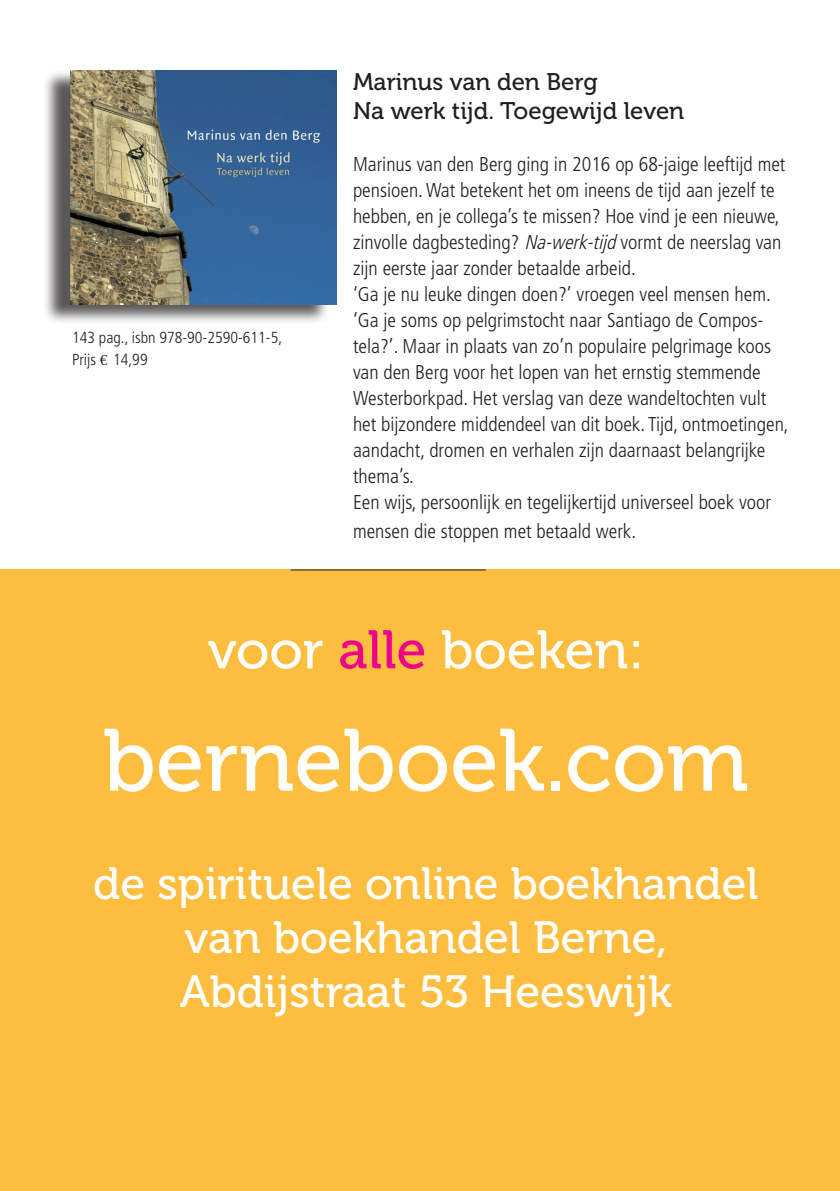
<style>
.page{position:relative;width:840px;height:1191px;background:#fff}
.page>*{position:absolute;margin:0;border:0;box-sizing:border-box;transform-origin:0 0}
.t1{font:88px "Museo 500";color:#fff}
.t2{font:54px "Museo 500";color:#fff}
.t3{font:45px "Museo 500";color:#fff}
.t4{font:24px "Museo 500";color:#231f20}
.t5{font:300 condensed 20px/26px "Frutiger";color:#231f20}
.t6{font:300 condensed 16px "Frutiger";color:#231f20}
.s1{font-family:"Minion Pro";font-weight:400;font-stretch:normal}
.s2{font-style:italic}
.s3{color:#ed028c}
</style>
<div class="page">
<div style="left:0;top:569px;width:839px;height:622px;background:#fdbd3f"></div>
<div style="left:42px;top:69px;width:288px;height:256px;background:#231f20;opacity:.75"></div>
<img style="left:70px;top:71px;width:266px;height:233px">
<hr style="left:290px;top:569px;width:195px;height:1px;background:#231f20">
<p class="t6" style="left:72px;top:328px;width:211px">143 pag., isbn 978-90-2590-611-5,</p>
<p class="t6" style="left:72px;top:350px;width:77px">Prijs <span class="s1">€</span> 14,99</p>
<p class="t4" style="left:353px;top:69px;width:246px">Marinus van den Berg</p>
<p class="t4" style="left:353px;top:97px;width:332px">Na werk tijd. Toegewijd leven</p>
<p class="t5" style="left:353px;top:151px;width:434px">Marinus van den Berg ging in 2016 op 68-jaige leeftijd met pensioen. Wat betekent het om ineens de tijd aan jezelf te hebben, en je collega’s te missen? Hoe vind je een nieuwe, zinvolle dagbesteding? <span class="s2">Na-werk-tijd</span>vormt de neerslag van zijn eerste jaar zonder betaalde arbeid.</p>
<p class="t5" style="left:353px;top:281px;width:437px">‘Ga je nu leuke dingen doen?’ vroegen veel mensen hem. ‘Ga je soms op pelgrimstocht naar Santiago de Compos&shy;tela?’. Maar in plaats van zo’n populaire pelgrimage koos van den Berg voor het lopen van het ernstig stemmende Westerborkpad. Het verslag van deze wandeltochten vult het bijzondere middendeel van dit boek. Tijd, ontmoetingen, aandacht, dromen en verhalen zijn daarnaast belangrijke thema’s.</p>
<p class="t5" style="left:353px;top:488px;width:419px;line-height:28.8px">Een wijs, persoonlijk en tegelijkertijd universeel boek voor mensen die stoppen met betaald werk.</p>
<p class="t2" style="left:208px;top:620px;width:437px">voor <span class="s3">alle</span> boeken:</p>
<p class="t1" style="left:103px;top:712px;width:647px">berneboek.com</p>
<p class="t3" style="left:93px;top:858px;width:666px">de spirituele online boekhandel</p>
<p class="t3" style="left:184px;top:912px;width:484px">van boekhandel Berne,</p>
<p class="t3" style="left:180px;top:966px;width:493px">Abdijstraat 53 Heeswijk</p>
</div>
